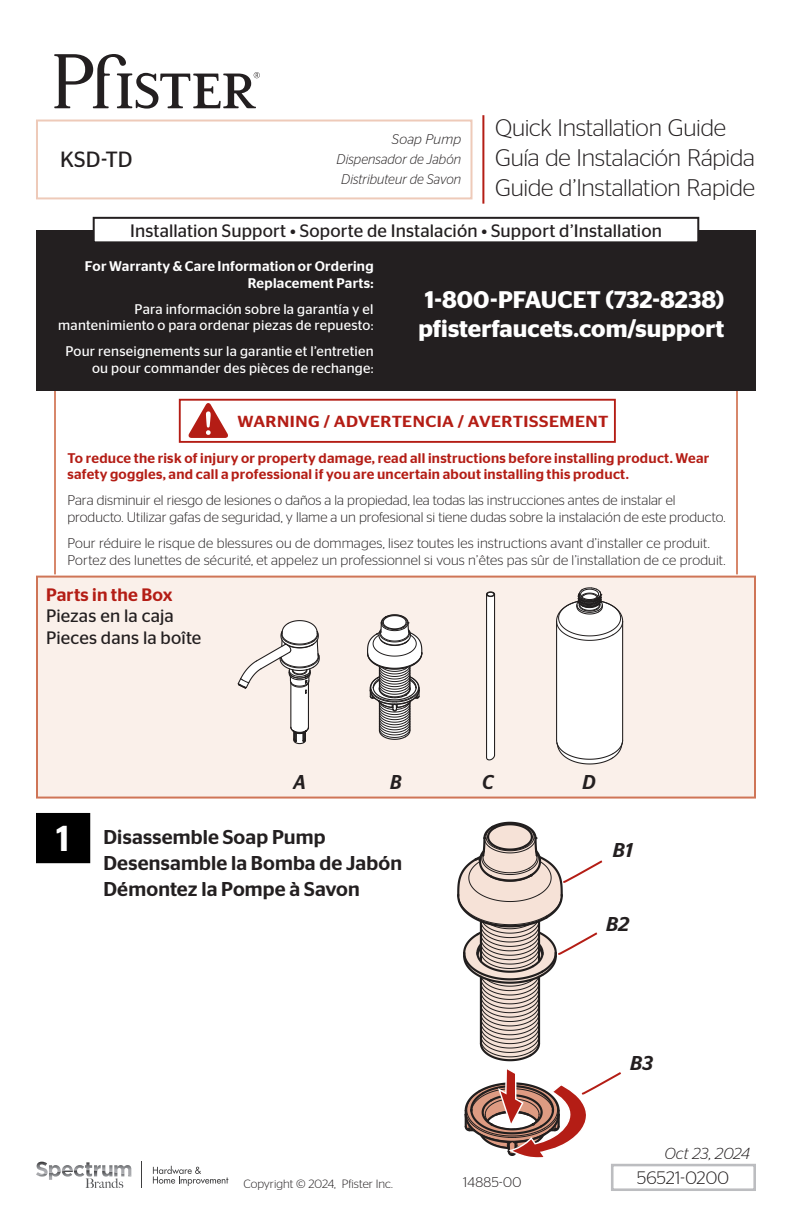
<style>
.page{position:relative;width:792px;height:1224px;background:#fff}
.page>*{position:absolute;margin:0;border:0;box-sizing:border-box;transform-origin:0 0}
.t1{font:500 36px "Stag Sans";color:#fff}
.t2{font:300 24px "Stag Sans";letter-spacing:-.015em;color:#231f20}
.t3{font:600 24px/28.4px "Stag Sans";color:#fff}
.t4{font:22px "Stag Sans";color:#231f20}
.t5{font:500 20px "Stag Sans";letter-spacing:.01em;color:#231f20}
.t6{font:italic 500 20px "Stag Sans";color:#231f20}
.t7{font:italic 500 20px "Stag Sans";color:#231f20;scale:.95 1}
.t8{font:18px "Stag Sans";letter-spacing:.005em;color:#231f20}
.t9{font:500 18px "Stag Sans";letter-spacing:.01em;color:#b41d15}
.t10{font:300 18px "Stag Sans";letter-spacing:.015em;color:#231f20}
.t11{font:500 16px "Stag Sans";letter-spacing:.025em;color:#b41d15;scale:1.1 1}
.t12{font:italic 300 16px "Stag Sans";letter-spacing:-.005em;color:#231f20}
.t13{font:300 14px/16.8px "Stag Sans";letter-spacing:.005em;color:#231f20}
.t14{font:500 14px/16.8px "Stag Sans";letter-spacing:.02em;color:#b41d15}
.t15{font:14px/16.8px "Stag Sans";letter-spacing:.015em;color:#fff;text-align:right}
.t16{font:500 14px/16.8px "Stag Sans";letter-spacing:.02em;color:#fff;text-align:right}
.t17{font:italic 300 14px "Stag Sans";letter-spacing:.005em;color:#231f20;scale:.95 1}
.t18{font:italic 300 14px "Stag Sans";letter-spacing:.005em;color:#231f20}
.t19{font:300 12px "Stag Sans";color:#231f20}
</style>
<div class="page">
<div style="left:36px;top:576px;width:720px;height:223px;background:#faf0ea;border:2px solid #cf7557"></div>
<div style="left:36px;top:813px;width:54px;height:50px;background:#000"></div>
<hr style="left:482px;top:115px;width:2px;height:89px;background:#b41d15">
<hr style="left:54px;top:390px;width:2px;height:184px;background:#d7876b">
<hr style="left:736px;top:390px;width:2px;height:184px;background:#d7876b">
<svg style="left:54px;top:54px;width:206px;height:54px"></svg>
<div style="left:36px;top:230px;width:720px;height:160px;background:#231f20"></div>
<div style="left:94px;top:218px;width:604px;height:24px;background:#fff"></div>
<div style="left:93px;top:217px;width:606px;height:26px;border:2px solid #231f20"></div>
<div style="left:611px;top:1164px;width:145px;height:27px;border:3px solid #bcbdc0"></div>
<svg style="left:141px;top:1162px;width:1px;height:26px"></svg>
<svg style="left:153px;top:1166px;width:75px;height:20px"></svg>
<svg style="left:36px;top:1162px;width:95px;height:26px"></svg>
<svg style="left:188px;top:403px;width:40px;height:35px"></svg>
<div style="left:179px;top:399px;width:437px;height:44px;border:2px solid #b41d15"></div>
<svg style="left:486px;top:591px;width:10px;height:170px;background:#cccac9"></svg>
<svg style="left:556px;top:587px;width:68px;height:178px;background:#eae8e8"></svg>
<div style="left:36px;top:120px;width:436px;height:79px;border:2px solid #eecab9"></div>
<svg style="left:367px;top:614px;width:56px;height:126px"></svg>
<svg style="left:237px;top:620px;width:83px;height:125px"></svg>
<div style="left:619px;top:1047px;width:48px;height:37px;border:2px solid #fff;border-radius:50%"></div>
<div style="left:595px;top:908px;width:48px;height:36px;border:2px solid #fff;border-radius:50%"></div>
<svg style="left:457px;top:821px;width:166px;height:337px"></svg>
<div style="left:601px;top:837px;width:46px;height:35px;background:#fff;border-radius:50%"></div>
<div style="left:600px;top:836px;width:48px;height:36px;border:2px solid #fff;border-radius:50%"></div>
<p class="t4" style="left:60px;top:147px;width:74px">KSD-TD</p>
<p class="t18" style="left:392px;top:132px;width:71px">Soap Pump</p>
<p class="t17" style="left:337px;top:152px;width:133px">Dispensador de Jabón</p>
<p class="t17" style="left:341px;top:172px;width:128px">Distributeur de Savon</p>
<p class="t2" style="left:495px;top:115px;width:233px">Quick Installation Guide</p>
<p class="t2" style="left:495px;top:145px;width:261px">Guía de Instalación Rápida</p>
<p class="t2" style="left:495px;top:175px;width:262px">Guide d’Installation Rapide</p>
<p class="t8" style="left:130px;top:221px;width:533px">Installation Support • Soporte de Instalación • Support d’Installation</p>
<p class="t16" style="left:85px;top:258px;width:290px">For Warranty &amp; Care Information or Ordering<br>Replacement Parts:</p>
<p class="t15" style="left:58px;top:300px;width:317px">Para información sobre la garantía y el mantenimiento o para ordenar piezas de repuesto:</p>
<p class="t15" style="left:65px;top:343px;width:310px">Pour renseignements sur la garantie et l’entretien ou pour commander des pièces de rechange:</p>
<h2 class="t3" style="left:418px;top:286px;width:307px">1-800-PFAUCET (732-8238) pfisterfaucets.com/support</h2>
<p class="t11" style="left:238px;top:412px;width:339px">WARNING / ADVERTENCIA / AVERTISSEMENT</p>
<p class="t14" style="left:67px;top:449px;width:644px">To reduce the risk of injury or property damage, read all instructions before installing product. Wear safety goggles, and call a professional if you are uncertain about installing this product.</p>
<p class="t13" style="left:67px;top:492px;width:660px">Para disminuir el riesgo de lesiones o daños a la propiedad, lea todas las instrucciones antes de instalar el producto. Utilizar gafas de seguridad, y llame a un profesional si tiene dudas sobre la instalación de este producto.</p>
<p class="t13" style="left:67px;top:534px;width:660px">Pour réduire le risque de blessures ou de dommages, lisez toutes les instructions avant d’installer ce produit.<br>Portez des lunettes de sécurité, et appelez un professionnel si vous n’êtes pas sûr de l’installation de ce produit.</p>
<p class="t9" style="left:46px;top:584px;width:128px">Parts in the Box</p>
<p class="t8" style="left:46px;top:606px;width:129px">Piezas en la caja</p>
<p class="t8" style="left:46px;top:628px;width:157px">Pieces dans la boîte</p>
<p class="t1" style="left:56px;top:818px;width:15px">1</p>
<p class="t7" style="left:293px;top:771px;width:15px">A</p>
<p class="t7" style="left:390px;top:771px;width:14px">B</p>
<p class="t7" style="left:482px;top:771px;width:14px">C</p>
<p class="t7" style="left:583px;top:771px;width:15px">D</p>
<p class="t5" style="left:103px;top:826px;width:224px">Disassemble Soap Pump</p>
<p class="t5" style="left:103px;top:852px;width:300px">Desensamble la Bomba de Jabón</p>
<p class="t5" style="left:103px;top:878px;width:258px">Démontez la Pompe à Savon</p>
<p class="t6" style="left:613px;top:838px;width:21px">B1</p>
<p class="t6" style="left:606px;top:912px;width:25px">B2</p>
<p class="t19" style="left:243px;top:1177px;width:151px">Copyright © 2024, Pfister Inc.</p>
<p class="t13" style="left:463px;top:1173px;width:60px">14885-00</p>
<p class="t6" style="left:630px;top:1052px;width:24px">B3</p>
<p class="t12" style="left:664px;top:1145px;width:87px">Oct 23, 2024</p>
<p class="t10" style="left:637px;top:1168px;width:94px">56521-0200</p>
</div>
